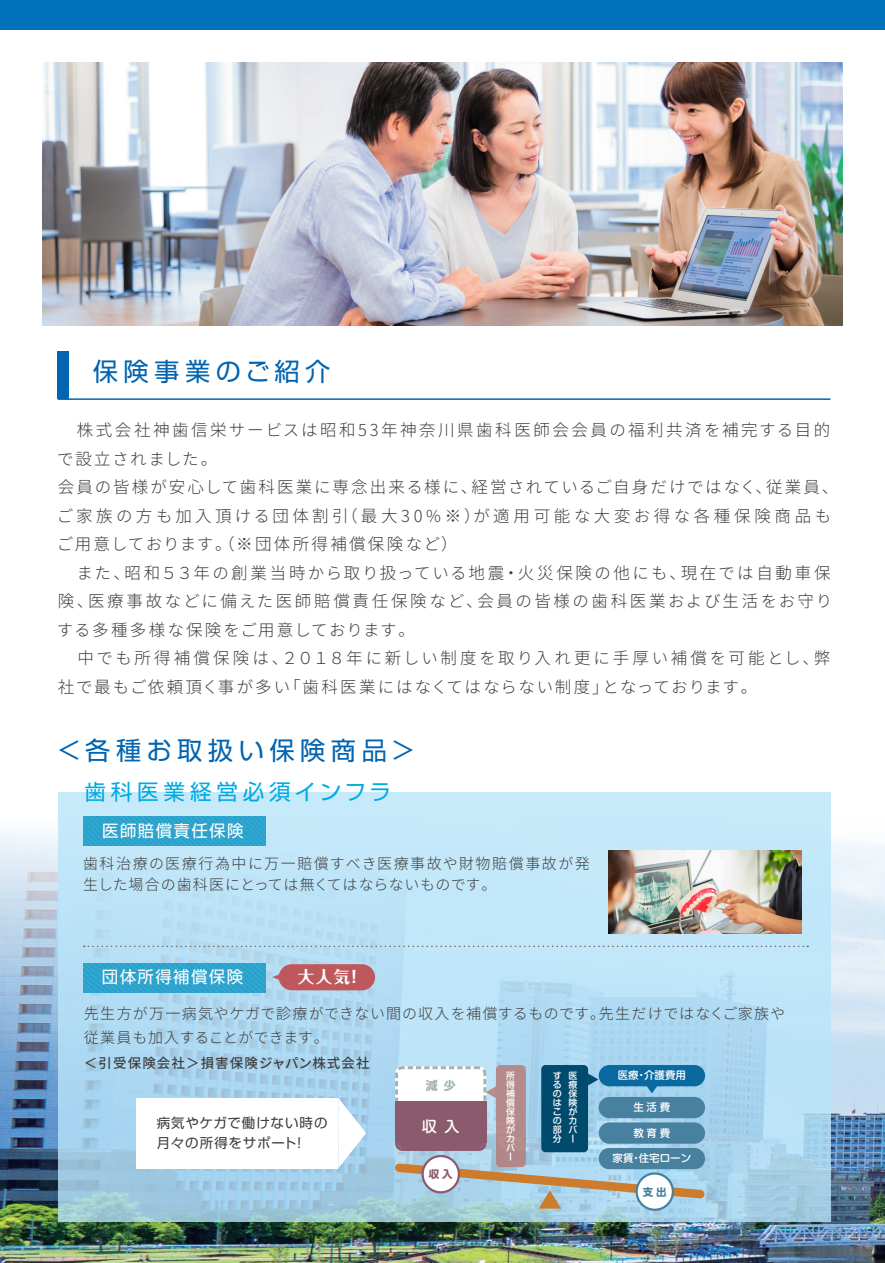
<style>
.page{position:relative;width:885px;height:1263px;background:#fff}
.page>*{position:absolute;margin:0;border:0;box-sizing:border-box;transform-origin:0 0}
.t1{font:25.2px "Shin Go Pro";letter-spacing:.22em;color:#0164b1}
.t2{font:21.6px "Shin Go Pro";letter-spacing:.22em;color:#00aae4}
.t3{font:300 16.5px/28.5px "Noto Sans CJ Kjp";letter-spacing:.14em;color:#3e3e3f}
.t4{font:16.5px "Shin Go Pro";letter-spacing:.08em;color:#fff}
.t5{font:700 16.5px "Folk Pro";color:#fff}
.t6{font:300 15px/24px "Noto Sans CJ Kjp";letter-spacing:.05em;color:#3e3e3f}
.t7{font:300 15px/21px "Noto Sans CJ Kjp";letter-spacing:.07em;color:#3e3e3f}
.t8{font:500 15px "Shin M Go Pro";color:#fff}
.t9{font:13.5px/19.5px "Shin Go Pro";letter-spacing:.06em;color:#3e3e3f}
.t10{font:500 13.5px "Noto Sans CJ Kjp";letter-spacing:.08em;color:#3e3e3f}
.t11{font:700 12px "Shin M Go Pro";color:#456860}
.t12{font:500 10.5px "Shin M Go Pro";color:#fff}
.t13{font:700 10.5px "Shin M Go Pro";color:#8b5a6c}
.t14{font:700 10.5px "Shin M Go Pro";color:#48819f}
.t15{font:500 9px/9px "Shin M Go Pro";color:#fff;text-align:justify}
</style>
<div class="page">
<img style="left:0;top:1118px;width:884px;height:145px">
<svg style="left:0;top:792px;width:884px;height:326px"></svg>
<div style="left:0;top:0;width:884px;height:30px;background:#0072bc"></div>
<img style="left:42px;top:63px;width:800px;height:262px">
<svg style="left:58px;top:792px;width:772px;height:430px;background:#b6ddf2"></svg>
<div style="left:83px;top:816px;width:182px;height:30px;background:#2da4ce"></div>
<div style="left:83px;top:963px;width:182px;height:29px;background:#2da4ce"></div>
<img style="left:608px;top:850px;width:193px;height:83px">
<hr style="left:58px;top:398px;width:772px;height:2px;background:#0164b1">
<div style="left:58px;top:352px;width:11px;height:47px;background:#0164b1"></div>
<svg style="left:84px;top:946px;width:724px;height:1px"></svg>
<div style="left:598px;top:1065px;width:107px;height:21px;background:#0a699f;border-radius:11px"></div>
<svg style="left:395px;top:1066px;width:309px;height:145px;background:#8ca4b5"></svg>
<div style="left:137px;top:1098px;width:201px;height:70px;background:#fff"></div>
<svg style="left:338px;top:1098px;width:28px;height:70px"></svg>
<div style="left:279px;top:964px;width:96px;height:26px;background:#bf585c;border-radius:13px"></div>
<svg style="left:272px;top:974px;width:7px;height:6px"></svg>
<h1 class="t1" style="left:93px;top:351px;width:239px">保険事業のご紹介</h1>
<p class="t3" style="left:57px;top:416px;width:783px">　株式会社神歯信栄サービスは昭和53年神奈川県歯科医師会会員の福利共済を補完する目的で設立されました。<br>会員の皆様が安心して歯科医業に専念出来る様に、経営されているご自身だけではなく、従業員、ご家族の方も加入頂ける団体割引（最大30%※）が適用可能な大変お得な各種保険商品もご用意しております。（※団体所得補償保険など）<br>　また、昭和５３年の創業当時から取り扱っている地震・火災保険の他にも、現在では自動車保険、医療事故などに備えた医師賠償責任保険など、会員の皆様の歯科医業および生活をお守りする多種多様な保険をご用意しております。<br>　中でも所得補償保険は、２０１８年に新しい制度を取り入れ更に手厚い補償を可能とし、弊社で最もご依頼頂く事が多い「歯科医業にはなくてはならない制度」となっております。</p>
<h1 class="t1" style="left:57px;top:730px;width:360px">＜各種お取扱い保険商品＞</h1>
<h2 class="t2" style="left:84px;top:774px;width:308px">歯科医業経営必須インフラ</h2>
<p class="t4" style="left:102px;top:817px;width:143px">医師賠償責任保険</p>
<p class="t7" style="left:83px;top:853px;width:508px">歯科治療の医療行為中に万一賠償すべき医療事故や財物賠償事故が発生した場合の歯科医にとっては無くてはならないものです。</p>
<p class="t4" style="left:102px;top:963px;width:143px">団体所得補償保険</p>
<p class="t5" style="left:298px;top:963px;width:66px">大人気！</p>
<p class="t6" style="left:84px;top:1001px;width:702px">先生方が万一病気やケガで診療ができない間の収入を補償するものです。先生だけではなくご家族や従業員も加入することができます。</p>
<p class="t10" style="left:84px;top:1056px;width:287px">＜引受保険会社＞損害保険ジャパン株式会社</p>
<p class="t12" style="left:617px;top:1067px;width:70px">医療・介護費用</p>
<p class="t11" style="left:425px;top:1075px;width:31px">減少</p>
<p class="t15" style="left:506px;top:1070px;width:10px">所得補償保険がカバー</p>
<p class="t15" style="left:552px;top:1070px;width:10px">するのはこの部分</p>
<p class="t15" style="left:568px;top:1070px;width:10px">医療保険がカバー</p>
<p class="t13" style="left:429px;top:1166px;width:25px">収入</p>
<p class="t12" style="left:633px;top:1099px;width:38px">生活費</p>
<p class="t9" style="left:157px;top:1112px;width:172px">病気やケガで働けない時の月々の所得をサポート！</p>
<p class="t8" style="left:422px;top:1114px;width:39px">収入</p>
<p class="t12" style="left:633px;top:1124px;width:38px">教育費</p>
<p class="t12" style="left:612px;top:1150px;width:80px">家賃・住宅ローン</p>
<p class="t14" style="left:643px;top:1183px;width:25px">支出</p>
</div>
